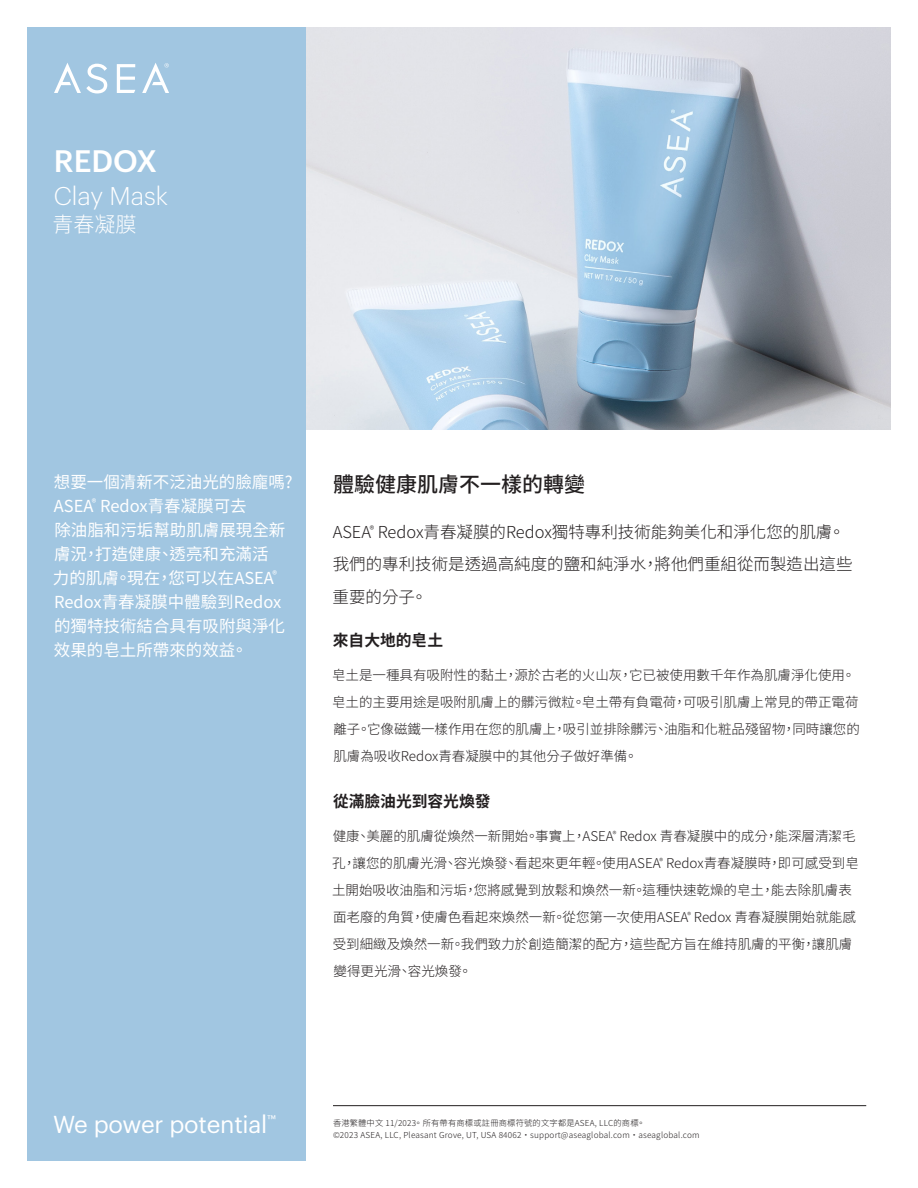
<style>
.page{position:relative;width:918px;height:1188px;background:#fff}
.page>*{position:absolute;margin:0;border:0;box-sizing:border-box;transform-origin:0 0}
.t1{font:500 30.45px "Graphik";color:#fff}
.t2{font:300 25.05px "Graphik";color:#fff}
.t3{font:24px "Graphik";letter-spacing:-.01em;color:#fff}
.t4{font:500 21px "Source Han Sans TW";color:#231f20}
.t5{font:300 21px "Source Han Sans TW";color:#fff}
.t6{font:16.5px/24px "Source Han Sans HK";color:#fff}
.t7{font:300 16.5px/32.2px "Source Han Sans TW";color:#231f20}
.t8{font:700 15.75px "Source Han Sans TW";color:#231f20}
.t9{font:300 13.5px/27px "Source Han Sans TW";color:#231f20}
.t10{font:300 8.25px "Source Han Sans HK";letter-spacing:.025em;color:#231f20}
.s1{font-family:"Source Han Sans CN"}
</style>
<div class="page">
<hr style="left:333px;top:1105px;width:533px;height:1px;background:#231f20">
<div style="left:27px;top:27px;width:279px;height:1134px;background:#a1c6e1"></div>
<img style="left:306px;top:27px;width:585px;height:403px">
<svg style="left:54px;top:63px;width:53px;height:30px"></svg>
<svg style="left:117px;top:64px;width:18px;height:29px"></svg>
<svg style="left:142px;top:63px;width:27px;height:30px"></svg>
<p class="t1" style="left:54px;top:137px;width:105px">REDOX</p>
<p class="t2" style="left:54px;top:178px;width:116px">Clay Mask</p>
<p class="t5" style="left:52px;top:213px;width:86px">青春凝膜</p>
<p class="t6" style="left:54px;top:470px;width:240px">想要一個清新不泛油光的臉龐嗎?<br>ASEA<sup>®</sup> Redox青春凝膜可去</p>
<p class="t6" style="left:54px;top:518px;width:233px">除油脂和污垢幫助肌膚展現全新膚況，打造健康、透亮和充滿活</p>
<p class="t6" style="left:53px;top:566px;width:234px">力的肌膚。現在，您可以在ASEA<sup>®<br></sup>Redox青春凝膜中體驗到Redox的獨特技術結合具有吸附與淨化效果的皂土所帶來的效益。</p>
<p class="t4" style="left:333px;top:473px;width:254px">體驗健康肌膚不一樣的轉變</p>
<p class="t7" style="left:333px;top:516px;width:521px">ASEA<sup>®</sup> Redox青春凝膜的Redox獨特專利技術能夠美化和淨化您的肌膚。我們的專利技術是透過高純度的鹽和純淨水，將他們重組從而製造出這些重要的分子。</p>
<p class="t8" style="left:333px;top:632px;width:112px">來自大地的皂土</p>
<p class="t9" style="left:332px;top:662px;width:529px">皂土是一種具有吸附性的黏土，源於古老的火山灰，它已被使用數千年作為肌膚淨化使用。皂土的主要用途是吸附肌膚上的髒污微粒。皂土帶有負電荷，可吸引肌膚上常見的帶正電荷離子。它像磁鐵一樣作用在您的肌膚上，吸引並排除髒污、油脂和化粧品殘留物，同時讓您的肌膚為吸收Redox青春凝膜中的其他分子做好準備。</p>
<p class="t8" style="left:333px;top:793px;width:159px">從滿臉油光到容光煥發</p>
<p class="t9" style="left:332px;top:823px;width:528px">健康、美麗的肌膚從煥然一新開始。事實上，ASEA<sup>®</sup> Redox 青春凝膜中的成分，能深層清潔毛孔，讓您的肌膚光滑、容光煥發、看起來更年輕。使用ASEA<sup>®</sup> Redox青春凝膜時，即可感受到皂土開始吸收油脂和污垢，您將感覺到放鬆和煥然一新。這種快速乾燥的皂土，能去除肌膚表面老廢的角質，使膚色看起來煥然一新。從您第一次使用ASEA<sup>®</sup> Redox 青春凝膜開始就能感受到細緻及煥然一新。我們致力於創造簡潔的配方，這些配方旨在維持肌膚的平衡，讓肌膚變得更光滑、容光煥發。</p>
<p class="t3" style="left:53px;top:1107px;width:224px">We power potential<sup>™</sup></p>
<p class="t10" style="left:333px;top:1118px;width:314px"><span class="s1">香港</span>繁體中文 11/2023。所有帶有商標或註冊商標符號的文字都是ASEA, LLC的商標。</p>
<p class="t10" style="left:333px;top:1130px;width:368px">©2023 ASEA, LLC, Pleasant Grove, UT, USA 84062 • support@aseaglobal.com • aseaglobal.com</p>
</div>
